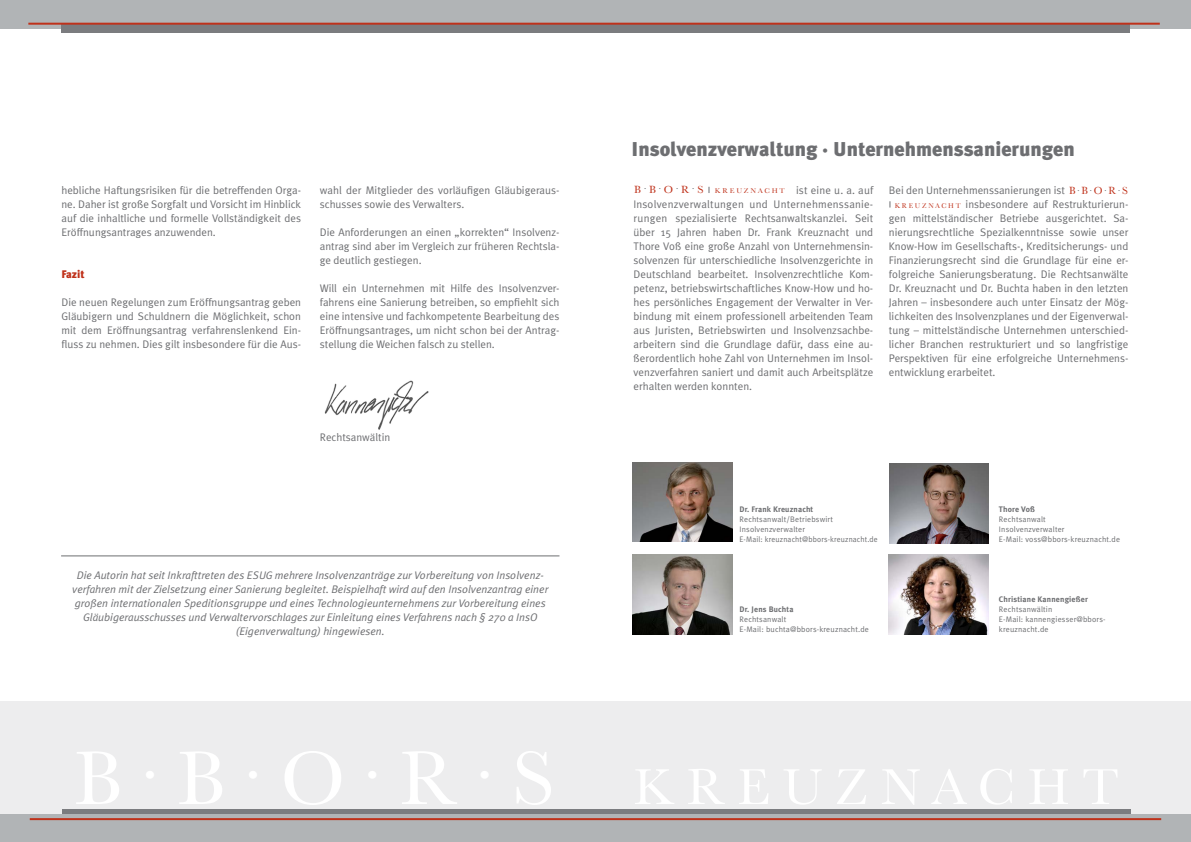
<style>
.page{position:relative;width:1191px;height:842px;background:#fff}
.page>*{position:absolute;margin:0;border:0;box-sizing:border-box;transform-origin:0 0}
.t1{font:900 20px "Meta Plus";color:#6d6e71}
.t2{font:11px/14px "Meta Plus Normal";color:#6d6e71;text-align:justify}
.t3{font:italic 11px/14px "Meta Plus Normal";color:#6d6e71;text-align:center}
.t4{font:900 11px "Meta Plus";color:#bf311a}
.t5{font:8px/10px "Meta Plus Normal";letter-spacing:.02em;color:#6d6e71}
.t6{font:700 8px "Meta Plus";letter-spacing:.02em;color:#6d6e71}
.t7{font:7.1px "Baskerville";letter-spacing:.235em;color:#bf311a;scale:1.06 1}
.t8{font:7.1px "Baskerville";letter-spacing:.235em;color:#bf311a}
.s1{font-family:"Baskerville";font-size:10.7px;color:#bf311a}
.s2{font-size:10.7px}
</style>
<div class="page">
<div style="left:0;top:701px;width:1191px;height:113px;background:#ededee"></div>
<div style="left:62px;top:809px;width:1068px;height:9px;background:#7b7c7f"></div>
<img style="left:633px;top:555px;width:99px;height:79px">
<img style="left:633px;top:463px;width:99px;height:79px">
<img style="left:889px;top:464px;width:99px;height:79px">
<img style="left:889px;top:555px;width:99px;height:79px">
<div style="left:0;top:0;width:1191px;height:28px;background:#b1b4b6"></div>
<div style="left:61px;top:24px;width:1069px;height:9px;background:#7b7c7f"></div>
<hr style="left:28px;top:23px;width:1131px;height:2px;background:#bf311a">
<div style="left:0;top:814px;width:1191px;height:28px;background:#b1b4b6"></div>
<hr style="left:30px;top:818px;width:1131px;height:2px;background:#bf311a">
<hr style="left:61px;top:555px;width:498px;height:1px;background:#6d6e71">
<img style="left:324px;top:380px;width:105px;height:50px">
<p class="t2" style="left:61px;top:183px;width:241px">hebliche Haftungsrisiken für die betreffenden Orga&shy;ne. Daher ist große Sorgfalt und Vorsicht im Hinblick auf die inhaltliche und formelle Vollständigkeit des Eröffnungsantrages anzuwenden.</p>
<p class="t4" style="left:61px;top:268px;width:25px">Fazit</p>
<p class="t2" style="left:61px;top:295px;width:241px">Die neuen Regelungen zum Eröffnungsantrag geben Gläubigern und Schuldnern die Möglichkeit, schon mit dem Eröffnungsantrag verfahrenslenkend Ein&shy;fluss zu nehmen. Dies gilt insbesondere für die Aus-</p>
<p class="t2" style="left:320px;top:183px;width:241px">wahl der Mitglieder des vorläufigen Gläubigeraus&shy;schusses sowie des Verwalters.</p>
<p class="t2" style="left:320px;top:225px;width:241px">Die Anforderungen an einen „korrekten“ Insolvenz&shy;antrag sind aber im Vergleich zur früheren Rechtsla&shy;ge deutlich gestiegen.</p>
<p class="t2" style="left:320px;top:281px;width:241px">Will ein Unternehmen mit Hilfe des Insolvenzver&shy;fahrens eine Sanierung betreiben, so empfiehlt sich eine intensive und fachkompetente Bearbeitung des Eröffnungsantrages, um nicht schon bei der Antrag&shy;stellung die Weichen falsch zu stellen.</p>
<p class="t2" style="left:320px;top:430px;width:72px">Rechtsanwältin</p>
<p class="t3" style="left:72px;top:568px;width:477px">Die Autorin hat seit Inkrafttreten des ESUG mehrere Insolvenzanträge zur Vorbereitung von Insolvenz&shy;verfahren mit der Zielsetzung einer Sanierung begleitet. Beispielhaft wird auf den Insolvenzantrag einer großen internationalen Speditionsgruppe und eines Technologieunternehmens zur Vorbereitung eines Gläubigerausschusses und Verwaltervorschlages zur Einleitung eines Verfahrens nach § 270 a InsO (Eigenverwaltung) hingewiesen.</p>
<h1 class="t1" style="left:631px;top:137px;width:445px">Insolvenzverwaltung · Unternehmenssanierungen</h1>
<p class="t2" style="left:633px;top:183px;width:241px;text-indent:162px">ist eine u. a. auf Insolvenzverwaltungen und Unternehmenssanie&shy;rungen spezialisierte Rechtsanwaltskanzlei. Seit über 15 Jahren haben Dr. Frank Kreuznacht und Thore Voß eine große Anzahl von Unternehmensin&shy;solvenzen für unterschiedliche Insolvenzgerichte in Deutschland bearbeitet. Insolvenzrechtliche Kom&shy;petenz, betriebswirtschaftliches Know-How und ho&shy;hes persönliches Engagement der Verwalter in Ver&shy;bindung mit einem professionell arbeitenden Team aus Juristen, Betriebswirten und Insolvenzsachbe&shy;arbeitern sind die Grundlage dafür, dass eine au&shy;ßerordentlich hohe Zahl von Unternehmen im Insol&shy;venzverfahren saniert und damit auch Arbeitsplätze erhalten werden konnten.</p>
<p class="t2" style="left:889px;top:183px;width:241px">Bei den Unternehmenssanierungen ist <span class="s1">B</span> <sup>.</sup> <span class="s1">B</span> <sup>.</sup> <span class="s1">O</span> <sup>.</sup> <span class="s1">R</span> <sup>.</sup> <span class="s1">S</span></p>
<p class="t7" style="left:634px;top:187px;width:144px"><span class="s2">B</span> <sup>.</sup> <span class="s2">B</span> <sup>.</sup> <span class="s2">O</span> <sup>.</sup> <span class="s2">R</span> <sup>.</sup> <span class="s2">S</span> KREUZNACHT</p>
<p class="t2" style="left:965px;top:197px;width:164px">insbesondere auf Restrukturierun-</p>
<p class="t2" style="left:889px;top:211px;width:241px">gen mittelständischer Betriebe ausgerichtet. Sa-</p>
<p class="t2" style="left:889px;top:225px;width:241px">nierungsrechtliche Spezialkenntnisse sowie unser</p>
<p class="t2" style="left:889px;top:239px;width:241px">Know-How im Gesellschafts-, Kreditsicherungs- und</p>
<p class="t2" style="left:889px;top:253px;width:241px">Finanzierungsrecht sind die Grundlage für eine er-</p>
<p class="t2" style="left:889px;top:267px;width:241px">folgreiche Sanierungsberatung. Die Rechtsanwälte</p>
<p class="t2" style="left:889px;top:281px;width:241px">Dr. Kreuznacht und Dr. Buchta haben in den letzten</p>
<p class="t2" style="left:889px;top:295px;width:241px">Jahren – insbesondere auch unter Einsatz der Mög-</p>
<p class="t2" style="left:889px;top:309px;width:241px">lichkeiten des Insolvenzplanes und der Eigenverwal-</p>
<p class="t2" style="left:889px;top:323px;width:241px">tung – mittelständische Unternehmen unterschied-</p>
<p class="t2" style="left:889px;top:337px;width:241px">licher Branchen restrukturiert und so langfristige</p>
<p class="t2" style="left:889px;top:351px;width:241px">Perspektiven für eine erfolgreiche Unternehmens-</p>
<p class="t2" style="left:889px;top:365px;width:108px">entwicklung erarbeitet.</p>
<p class="t8" style="left:894px;top:201px;width:68px">KREUZNACHT</p>
<p class="t6" style="left:739px;top:504px;width:75px">Dr. Frank Kreuznacht</p>
<p class="t5" style="left:739px;top:514px;width:140px">Rechtsanwalt/Betriebswirt<br>Insolvenzverwalter<br>E-Mail: kreuznacht@bbors-kreuznacht.de</p>
<p class="t6" style="left:739px;top:604px;width:55px">Dr. Jens Buchta</p>
<p class="t5" style="left:739px;top:614px;width:131px">Rechtsanwalt<br>E-Mail: buchta@bbors-kreuznacht.de</p>
<p class="t6" style="left:999px;top:505px;width:38px">Thore Voß</p>
<p class="t5" style="left:999px;top:514px;width:123px">Rechtsanwalt<br>Insolvenzverwalter<br>E-Mail: voss@bbors-kreuznacht.de</p>
<p class="t6" style="left:999px;top:595px;width:90px">Christiane Kannengießer</p>
<p class="t5" style="left:999px;top:604px;width:108px">Rechtsanwältin<br>E-Mail: kannengiesser@bbors&shy;kreuznacht.de</p>
</div>
